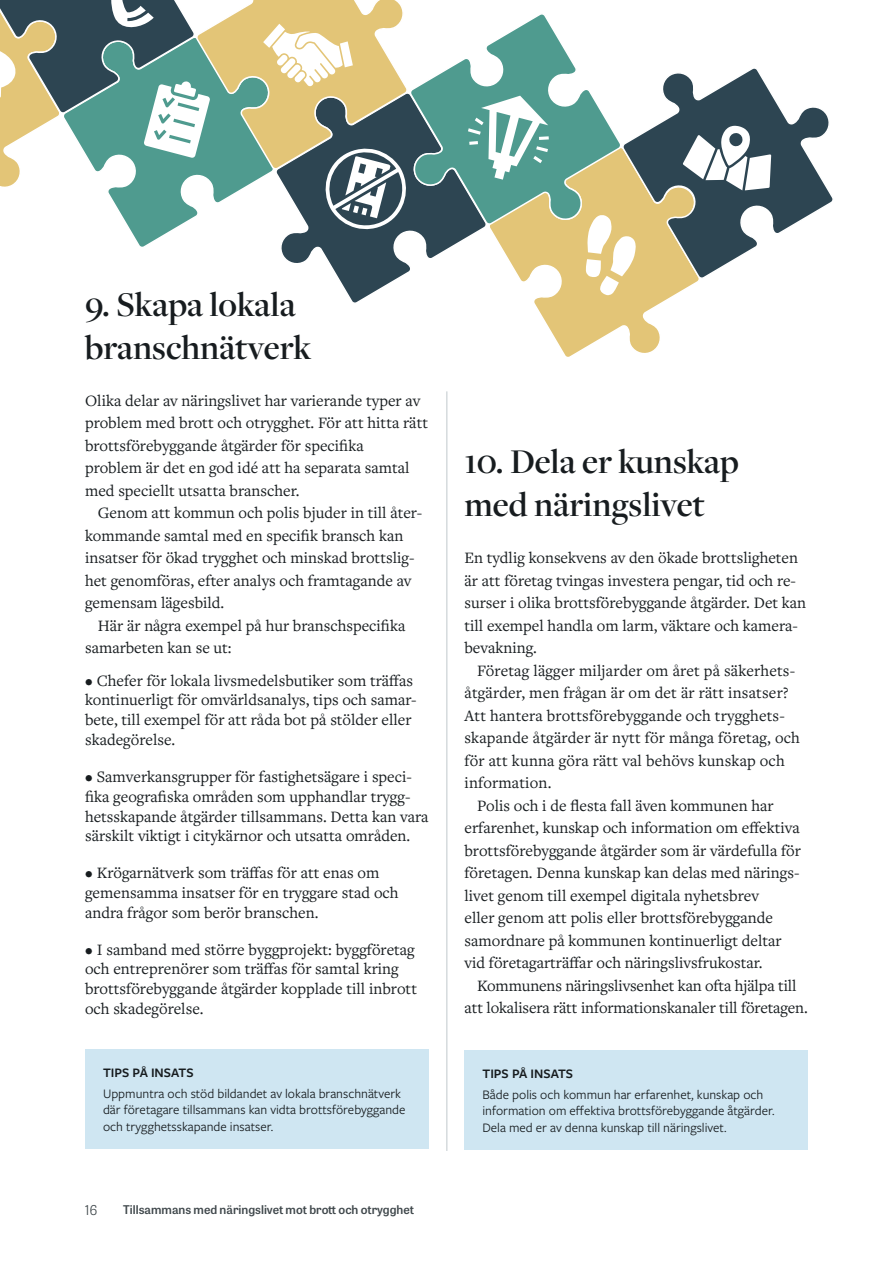
<style>
.page{position:relative;width:893px;height:1263px;background:#fff}
.page>*{position:absolute;margin:0;border:0;box-sizing:border-box;transform-origin:0 0}
.Rubrik_H2{font:600 36px/43.2px "Freight Disp Pro";color:#171c1f}
.Brödtext_indrag{font:16.5px/22.5px "Freight Text Pro";color:#171c1f}
.Brödtext_-_start{font:16.5px/22.5px "Freight Text Pro";color:#171c1f}
.Faktatext{font:13.5px/16.5px "Freight Sans Pro";color:#171c1f}
.Faktarubrik{font:600 13.5px "Freight Sans Pro";color:#171c1f}
.t1{font:300 13.5px "Tablet Gothic";color:#40484c}
.t2{font:600 12px "Tablet Gothic";color:#40484c}
</style>
<div class="page">
<svg style="left:0;top:0;width:833px;height:357px"></svg>
<div style="left:85px;top:1049px;width:343px;height:99px;background:#cfe6f2"></div>
<div style="left:464px;top:1050px;width:344px;height:99px;background:#cfe6f2"></div>
<hr style="left:446px;top:391px;width:1px;height:760px;background:#c0c8cc">
<h2 class="Rubrik_H2" style="left:85px;top:281px;width:228px">9. Skapa lokala branschnätverk</h2>
<p class="Brödtext_-_start" style="left:85px;top:388px;width:345px">Olika delar av näringslivet har varierande typer av problem med brott och otrygghet. För att hitta rätt brottsförebyggande åtgärder för specifika<br>problem är det en god idé att ha separata samtal med speciellt utsatta branscher.</p>
<p class="Brödtext_indrag" style="left:85px;top:501px;width:339px;text-indent:13px">Genom att kommun och polis bjuder in till åter&shy;kommande samtal med en specifik bransch kan insatser för ökad trygghet och minskad brottslig&shy;het genomföras, efter analys och framtagande av gemensam lägesbild.</p>
<p class="Brödtext_indrag" style="left:85px;top:613px;width:322px;text-indent:13px">Här är några exempel på hur branschspecifika samarbeten kan se ut:</p>
<p class="Brödtext_indrag" style="left:85px;top:670px;width:333px;line-height:19.8px">• Chefer för lokala livsmedelsbutiker som träffas kontinuerligt för omvärldsanalys, tips och samar&shy;bete, till exempel för att råda bot på stölder eller skadegörelse.</p>
<p class="Brödtext_indrag" style="left:85px;top:766px;width:345px;line-height:19.8px">• Samverkansgrupper för fastighetsägare i speci&shy;fika geografiska områden som upphandlar trygg&shy;hetsskapande åtgärder tillsammans. Detta kan vara särskilt viktigt i citykärnor och utsatta områden.</p>
<p class="Brödtext_indrag" style="left:85px;top:862px;width:315px;line-height:19.8px">• Krögarnätverk som träffas för att enas om gemensamma insatser för en tryggare stad och andra frågor som berör branschen.</p>
<p class="Brödtext_indrag" style="left:85px;top:939px;width:333px;line-height:19.8px">• I samband med större byggprojekt: byggföretag och entreprenörer som träffas för samtal kring brottsförebyggande åtgärder kopplade till inbrott och skadegörelse.</p>
<p class="Faktarubrik" style="left:103px;top:1063px;width:92px">TIPS PÅ INSATS</p>
<p class="Faktatext" style="left:103px;top:1084px;width:304px">Uppmuntra och stöd bildandet av lokala branschnätverk där företagare tillsammans kan vidta brottsförebyggande och trygghetsskapande insatser.</p>
<p class="t1" style="left:85px;top:1200px;width:14px">16</p>
<p class="t2" style="left:123px;top:1201px;width:292px">Tillsammans med näringslivet mot brott och otrygghet</p>
<h2 class="Rubrik_H2" style="left:464px;top:439px;width:276px">10. Dela er kunskap med näringslivet</h2>
<p class="Brödtext_-_start" style="left:464px;top:546px;width:343px">En tydlig konsekvens av den ökade brottsligheten är att företag tvingas investera pengar, tid och re&shy;surser i olika brottsförebyggande åtgärder. Det kan till exempel handla om larm, väktare och kamera&shy;bevakning.</p>
<p class="Brödtext_indrag" style="left:464px;top:658px;width:337px;text-indent:13px">Företag lägger miljarder om året på säkerhets&shy;åtgärder, men frågan är om det är rätt insatser?<br>Att hantera brottsförebyggande och trygghets&shy;skapande åtgärder är nytt för många företag, och för att kunna göra rätt val behövs kunskap och information.</p>
<p class="Brödtext_indrag" style="left:464px;top:793px;width:338px;text-indent:13px">Polis och i de flesta fall även kommunen har erfarenhet, kunskap och information om effektiva brottsförebyggande åtgärder som är värdefulla för företagen. Denna kunskap kan delas med närings&shy;livet genom till exempel digitala nyhetsbrev<br>eller genom att polis eller brottsförebyggande samordnare på kommunen kontinuerligt deltar vid företagarträffar och näringslivsfrukostar.</p>
<p class="Brödtext_indrag" style="left:464px;top:973px;width:345px;text-align:center">Kommunens näringslivsenhet kan ofta hjälpa till<br>att lokalisera rätt informationskanaler till företagen.</p>
<p class="Faktarubrik" style="left:482px;top:1064px;width:92px">TIPS PÅ INSATS</p>
<p class="Faktatext" style="left:482px;top:1085px;width:294px">Både polis och kommun har erfarenhet, kunskap och information om effektiva brottsförebyggande åtgärder.<br>Dela med er av denna kunskap till näringslivet.</p>
</div>
